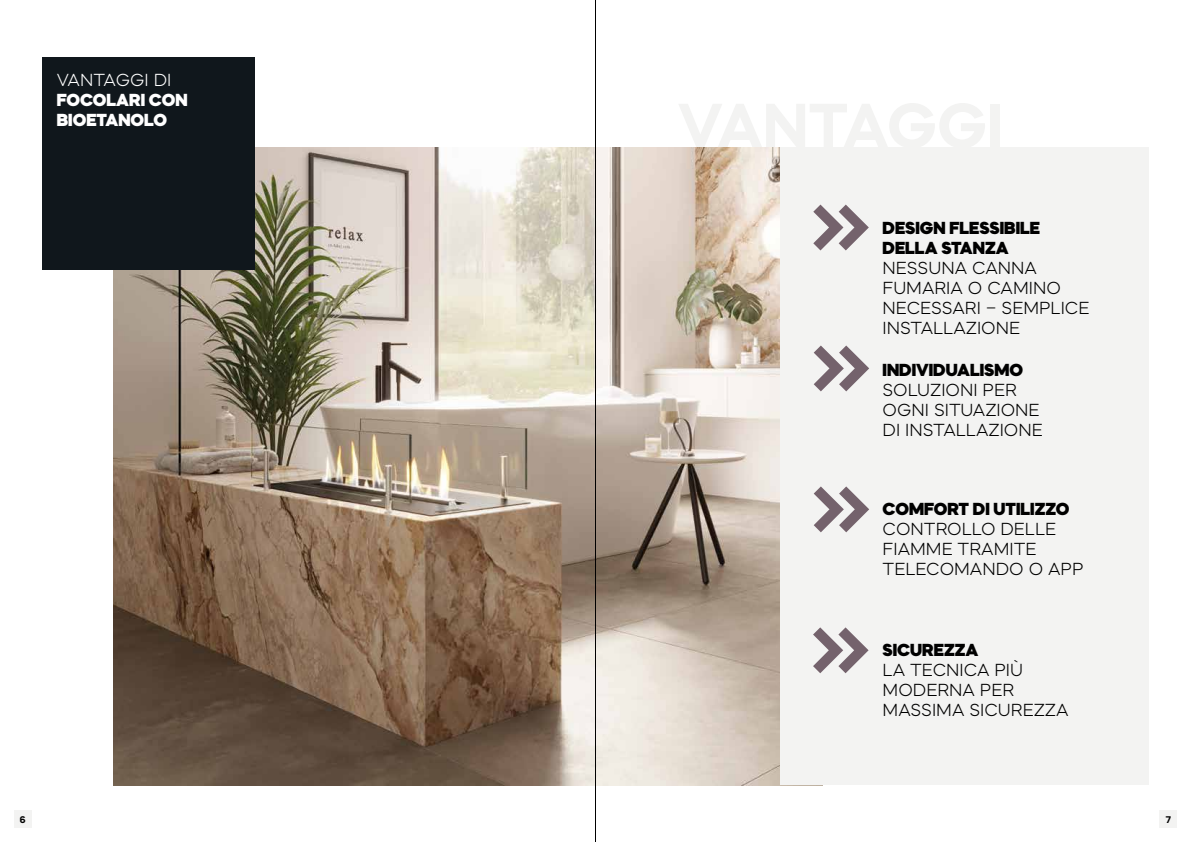
<style>
.page{position:relative;width:1191px;height:842px;background:#fff}
.page>*{position:absolute;margin:0;border:0;box-sizing:border-box;transform-origin:0 0}
.t1{font:500 130px/140.9px "Mazzard M";color:#74626c;text-align:justify}
.t2{font:300 18px/20px "Mazzard M";color:#000}
.t3{font:900 18px/20px "Mazzard M";color:#000}
.t4{font:900 18px/20px "Mazzard M";color:#fff}
.t5{font:300 18px "Mazzard M";color:#fff}
.t6{font:700 10px "Mazzard M";color:#000}
</style>
<div class="page">
<img style="left:113px;top:147px;width:667px;height:638px">
<div style="left:780px;top:147px;width:368px;height:638px;background:#f3f3f2"></div>
<div style="left:43px;top:57px;width:212px;height:212px;background:#10171c"></div>
<img style="left:652px;top:147px;width:123px;height:22px">
<div style="left:14px;top:811px;width:17px;height:17px;background:#f3f3f2"></div>
<div style="left:1159px;top:811px;width:17px;height:17px;background:#f3f3f2"></div>
<hr style="left:595px;top:0;width:1px;height:842px;background:#000">
<p class="t5" style="left:57px;top:69px;width:116px">VANTAGGI DI</p>
<p class="t4" style="left:57px;top:90px;width:132px">FOCOLARI CON<br>BIOETANOLO</p>
<h1 class="t1" style="left:807px;top:155px;width:67px">» » » »</h1>
<p class="t3" style="left:882px;top:217px;width:159px">DESIGN FLESSIBILE<br>DELLA STANZA</p>
<p class="t2" style="left:882px;top:257px;width:208px">NESSUNA CANNA<br>FUMARIA O CAMINO<br>NECESSARI – SEMPLICE<br>INSTALLAZIONE</p>
<p class="t3" style="left:882px;top:359px;width:142px">INDIVIDUALISMO</p>
<p class="t2" style="left:882px;top:379px;width:162px">SOLUZIONI PER<br>OGNI SITUAZIONE<br>DI INSTALLAZIONE</p>
<p class="t3" style="left:882px;top:499px;width:188px">COMFORT DI UTILIZZO</p>
<p class="t2" style="left:882px;top:519px;width:202px">CONTROLLO DELLE<br>FIAMME TRAMITE<br>TELECOMANDO O APP</p>
<p class="t3" style="left:882px;top:640px;width:97px">SICUREZZA</p>
<p class="t2" style="left:882px;top:660px;width:187px">LA TECNICA PIÙ<br>MODERNA PER<br>MASSIMA SICUREZZA</p>
<p class="t6" style="left:20px;top:813px;width:7px">6</p>
<p class="t6" style="left:1165px;top:813px;width:7px">7</p>
</div>
